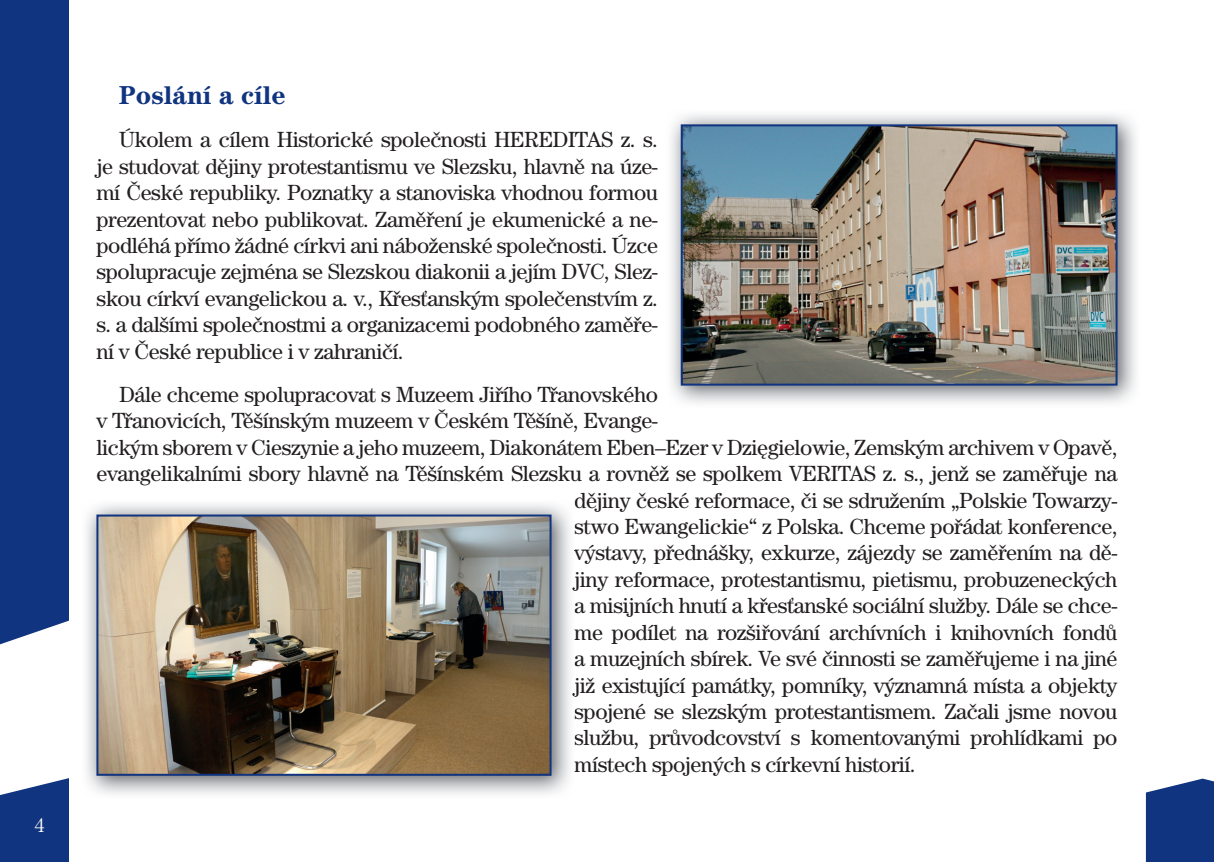
<style>
.page{position:relative;width:1214px;height:862px;background:#fff}
.page>*{position:absolute;margin:0;border:0;box-sizing:border-box;transform-origin:0 0}
.t1{font:700 26px "Century CE";color:#10347f}
.t2{font:22px/26.4px "Century CE";letter-spacing:-.02em;color:#231f20;text-align:justify}
.t3{font:300 20px "Century CE";color:#fff}
</style>
<div class="page">
<svg style="left:1145px;top:778px;width:68px;height:84px"></svg>
<div style="left:0;top:0;width:68px;height:862px;background:#10347f"></div>
<svg style="left:0;top:619px;width:69px;height:176px"></svg>
<img style="left:86px;top:504px;width:484px;height:290px">
<img style="left:99px;top:517px;width:449px;height:256px">
<div style="left:96px;top:514px;width:455px;height:262px;border:2px solid #10347f"></div>
<img style="left:671px;top:114px;width:465px;height:289px">
<img style="left:683px;top:127px;width:431px;height:256px">
<div style="left:680px;top:124px;width:437px;height:262px;border:2px solid #10347f"></div>
<p class="t3" style="left:34px;top:814px;width:12px">4</p>
<p class="t1" style="left:119px;top:80px;width:168px">Poslání a cíle</p>
<p class="t2" style="left:96px;top:126px;width:563px;text-indent:23px">Úkolem a cílem Historické společnosti HEREDITAS z. s. je studovat dějiny protestantismu ve Slezsku, hlavně na úze&shy;mí České republiky. Poznatky a stanoviska vhodnou formou prezentovat nebo publikovat. Zaměření je ekumenické a ne&shy;podléhá přímo žádné církvi ani náboženské společnosti. Úzce spolupracuje zejména se Slezskou diakonii a jejím DVC, Slez&shy;skou církví evangelickou a. v., Křesťanským společenstvím z. s. a dalšími společnostmi a organizacemi podobného zaměře&shy;ní v České republice i v zahraničí.</p>
<p class="t2" style="left:119px;top:381px;width:540px">Dále chceme spolupracovat s Muzeem Jiřího Třanovského</p>
<p class="t2" style="left:96px;top:407px;width:563px">v Třanovicích, Těšínským muzeem v Českém Těšíně, Evange-</p>
<p class="t2" style="left:96px;top:434px;width:1022px">lickým sborem v Cieszynie a jeho muzeem, Diakonátem Eben–Ezer v Dzięgielowie, Zemským archivem v Opavě,</p>
<p class="t2" style="left:96px;top:460px;width:1022px">evangelikalními sbory hlavně na Těšínském Slezsku a rovněž se spolkem VERITAS z. s., jenž se zaměřuje na</p>
<p class="t2" style="left:574px;top:486px;width:544px">dějiny české reformace, či se sdružením „Polskie Towarzy-</p>
<p class="t2" style="left:574px;top:513px;width:544px">stwo Ewangelickie“ z Polska. Chceme pořádat konference,</p>
<p class="t2" style="left:574px;top:539px;width:544px">výstavy, přednášky, exkurze, zájezdy se zaměřením na dě-</p>
<p class="t2" style="left:574px;top:566px;width:544px">jiny reformace, protestantismu, pietismu, probuzeneckých</p>
<p class="t2" style="left:574px;top:592px;width:544px">a misijních hnutí a křesťanské sociální služby. Dále se chce-</p>
<p class="t2" style="left:574px;top:618px;width:544px">me podílet na rozšiřování archívních i knihovních fondů</p>
<p class="t2" style="left:574px;top:645px;width:544px">a muzejních sbírek. Ve své činnosti se zaměřujeme i na jiné</p>
<p class="t2" style="left:574px;top:671px;width:544px">již existující památky, pomníky, významná místa a objekty</p>
<p class="t2" style="left:574px;top:698px;width:544px">spojené se slezským protestantismem. Začali jsme novou</p>
<p class="t2" style="left:574px;top:724px;width:544px">službu, průvodcovství s komentovanými prohlídkami po</p>
<p class="t2" style="left:574px;top:750px;width:343px">místech spojených s církevní historií.</p>
</div>
